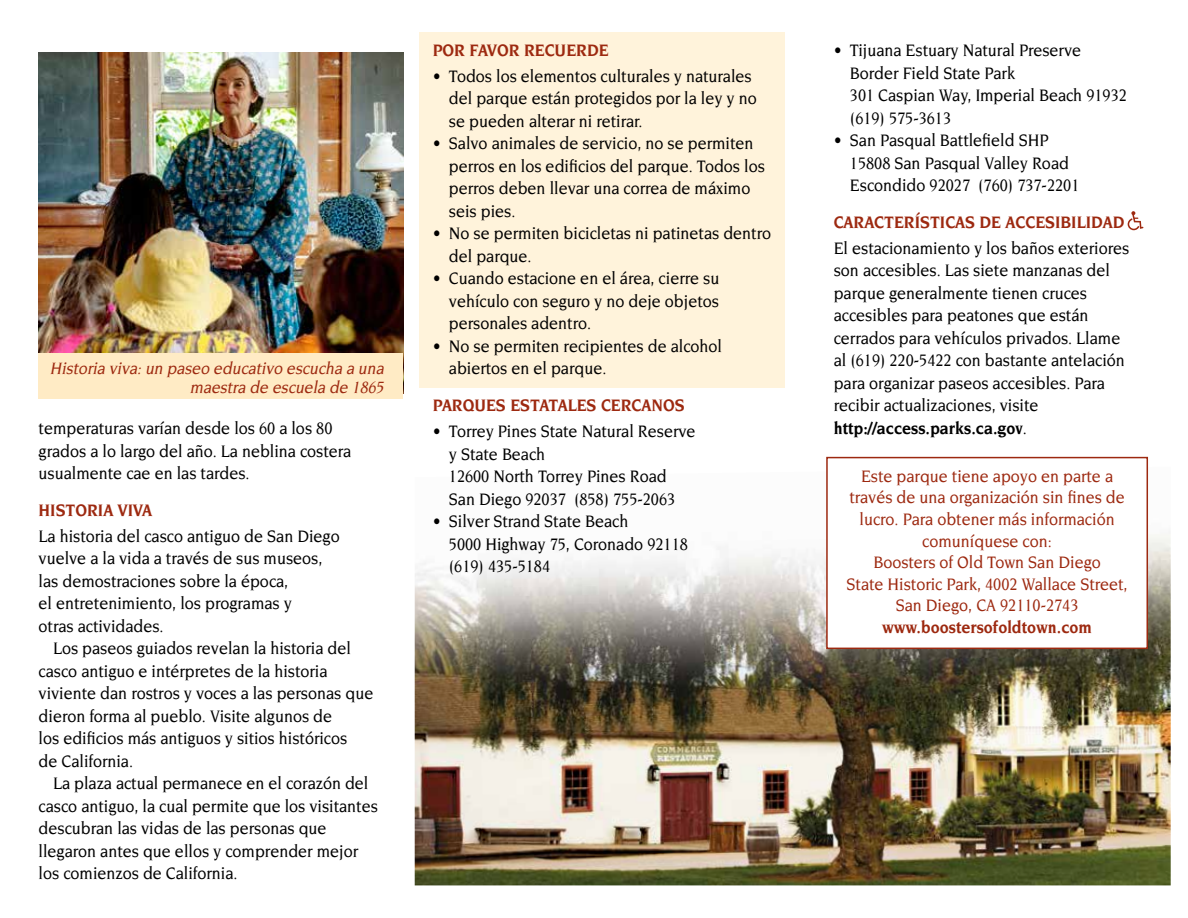
<style>
.page{position:relative;width:1188px;height:918px;background:#fff}
.page>*{position:absolute;margin:0;border:0;box-sizing:border-box;transform-origin:0 0}
.t1{font:500 18px/22.5px "Novarese";color:#000;scale:.9 1}
.t2{font:500 18px/21.6px "Novarese";color:#9d2910;text-align:center;scale:.9 1}
.t3{font:700 18px "Novarese";color:#9d2910;scale:.9 1}
.t4{font:italic 500 17.7px/18.8px "Novarese";color:#9d2910;text-align:right;scale:.9 1}
.s1{font-weight:700}
</style>
<div class="page">
<div style="left:419px;top:32px;width:365px;height:356px;background:#fff3db"></div>
<img style="left:39px;top:53px;width:364px;height:300px">
<div style="left:39px;top:353px;width:364px;height:46px;background:#ffebc5"></div>
<img style="left:415px;top:467px;width:756px;height:418px">
<svg style="left:1128px;top:211px;width:15px;height:19px"></svg>
<div style="left:827px;top:458px;width:320px;height:190px;background:#fff"></div>
<div style="left:826px;top:457px;width:322px;height:192px;border:2px solid #9d2910"></div>
<p class="t4" style="left:50px;top:359px;width:376px">Historia viva:un paseo educativo escucha a una maestra de escuela de 1865</p>
<p class="t1" style="left:39px;top:417px;width:349px">temperaturas varían desde los 60 a los 80 grados a lo largo del año. La neblina costera usualmente cae en las tardes.</p>
<p class="t3" style="left:39px;top:500px;width:128px">HISTORIA VIVA</p>
<p class="t1" style="left:39px;top:525px;width:336px">La historia del casco antiguo de San Diego vuelve a la vida a través de sus museos, las demostraciones sobre la época,<br>el entretenimiento, los programas y<br>otras actividades.</p>
<p class="t1" style="left:39px;top:637px;width:374px;text-indent:14px">Los paseos guiados revelan la historia del casco antiguo e intérpretes de la historia viviente dan rostros y voces a las personas que dieron forma al pueblo. Visite algunos de<br>los edificios más antiguos y sitios históricos<br>de California.</p>
<p class="t1" style="left:39px;top:772px;width:379px;text-indent:14px">La plaza actual permanece en el corazón del casco antiguo, la cual permite que los visitantes descubran las vidas de las personas que llegaron antes que ellos y comprender mejor los comienzos de California.</p>
<p class="t3" style="left:433px;top:40px;width:197px">POR FAVOR RECUERDE</p>
<p class="t1" style="left:449px;top:65px;width:344px;text-indent:-16px">• Todos los elementos culturales y naturales del parque están protegidos por la ley y no se pueden alterar ni retirar.</p>
<p class="t1" style="left:449px;top:132px;width:353px;text-indent:-16px">• Salvo animales de servicio, no se permiten perros en los edificios del parque. Todos los perros deben llevar una correa de máximo seis pies.</p>
<p class="t1" style="left:449px;top:222px;width:360px;text-indent:-16px">• No se permiten bicicletas ni patinetas dentro del parque.</p>
<p class="t1" style="left:449px;top:267px;width:302px;text-align:justify;text-indent:-16px">• Cuando estacione en el área, cierre su vehículo con seguro y no deje objetos personales adentro.</p>
<p class="t1" style="left:449px;top:335px;width:305px;text-indent:-16px">• No se permiten recipientes de alcohol abiertos en el parque.</p>
<p class="t3" style="left:433px;top:395px;width:282px">PARQUES ESTATALES CERCANOS</p>
<p class="t1" style="left:449px;top:420px;width:276px;text-indent:-16px">• Torrey Pines State Natural Reserve y State Beach<br>12600 North Torrey Pines Road<br>San Diego 92037 (858) 755-2063</p>
<p class="t1" style="left:449px;top:510px;width:267px;text-indent:-16px">• Silver Strand State Beach<br>5000 Highway 75, Coronado 92118 (619) 435-5184</p>
<p class="t1" style="left:850px;top:39px;width:309px;text-indent:-16px">• Tijuana Estuary Natural Preserve<br>Border Field State Park<br>301 Caspian Way, Imperial Beach 91932 (619) 575-3613</p>
<p class="t1" style="left:850px;top:129px;width:256px;text-indent:-16px">• San Pasqual Battlefield SHP<br>15808 San Pasqual Valley Road<br>Escondido 92027 (760) 737-2201</p>
<p class="t3" style="left:834px;top:212px;width:324px">CARACTERÍSTICAS DE ACCESIBILIDAD</p>
<p class="t1" style="left:834px;top:237px;width:330px">El estacionamiento y los baños exteriores son accesibles. Las siete manzanas del parque generalmente tienen cruces accesibles para peatones que están cerrados para vehículos privados. Llame al (619) 220-5422 con bastante antelación para organizar paseos accesibles. Para recibir actualizaciones, visite <span class="s1">http://access.parks.ca.gov</span>.</p>
<p class="t2" style="left:847px;top:465px;width:314px">Este parque tiene apoyo en parte a través de una organización sin fines de lucro. Para obtener más información comuníquese con:<br>Boosters of Old Town San Diego<br>State Historic Park, 4002 Wallace Street,<br>San Diego, CA 92110-2743</p>
<p class="t3" style="left:882px;top:617px;width:235px">www.boostersofoldtown.com</p>
</div>
